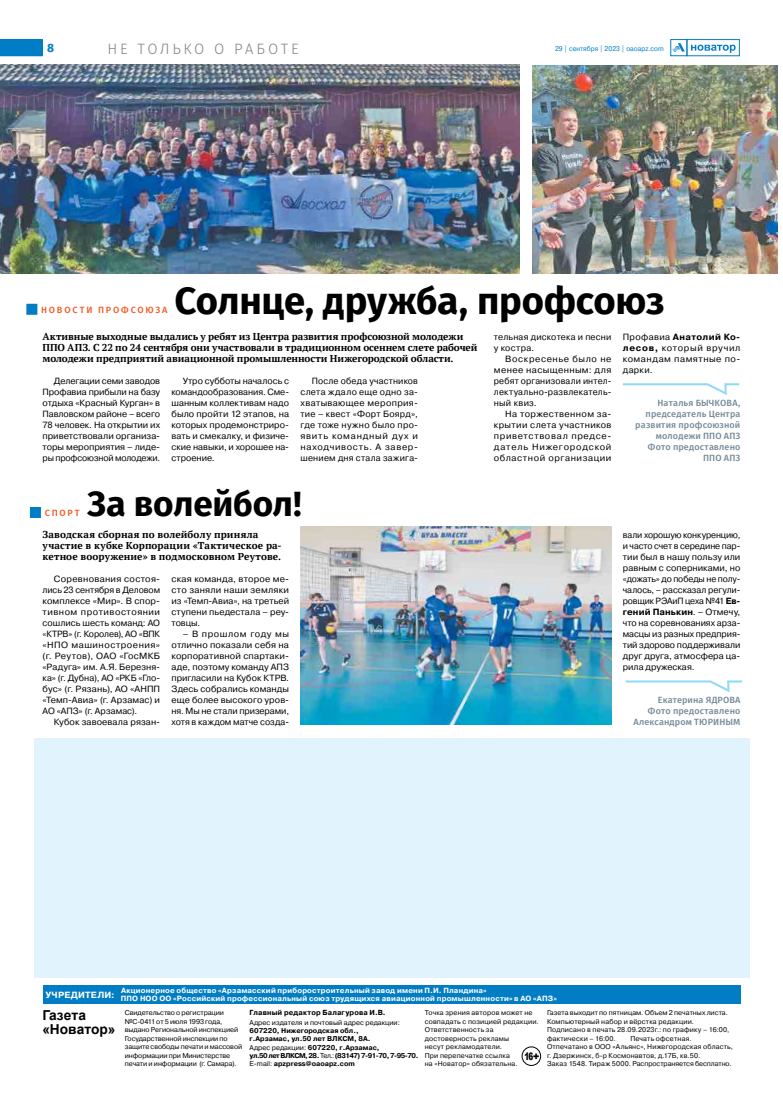
<style>
.page{position:relative;width:783px;height:1106px;background:#fff}
.page>*{position:absolute;margin:0;border:0;box-sizing:border-box;transform-origin:0 0}
.t1{font:700 38.1px "Fira Sans OT";letter-spacing:-.01em;color:#000}
.t2{font:700 35px "Fira Sans OT";letter-spacing:-.005em;color:#000}
.t3{font:15px "Fira Sans OT Light";color:#808285}
.t4{font:700 13.7px/14px "Arial";color:#000}
.t5{font:700 12px "Fira Sans OT";color:#007dc5}
.t6{font:900 10.4px "Arial";color:#000;scale:.7 1}
.t7{font:700 10px/11px "PT Serif";color:#000}
.t8{font:9px/11px "Pragmatica";letter-spacing:.015em;color:#000;text-align:justify}
.t9{font:9px/11px "Fira Sans OT Medium";letter-spacing:.015em;color:#748a96;text-align:right}
.t10{font:9px "Fira Sans OT Medium";color:#f15822}
.t11{font:700 9px "Pragmatica";color:#fff}
.t12{font:700 7.5px/8px "Pragmatica";letter-spacing:.025em;color:#fff}
.t13{font:700 7.3px "Pragmatica";letter-spacing:.025em;color:#000}
.t14{font:7px/8.4px "Pragmatica";letter-spacing:.015em;color:#000}
.t15{font:7px/8.4px "Pragmatica";letter-spacing:-.01em;color:#000}
.t16{font:700 7px/7.9px "Pragmatica";color:#000}
.t17{font:7px "Pragmatica";letter-spacing:.01em;color:#007dc5;scale:.93 1}
.s1{font-weight:700}
.s2{font-weight:400}
</style>
<div class="page">
<div style="left:521px;top:1046px;width:20px;height:19px;border:1px solid #000;border-radius:50%"></div>
<div style="left:43px;top:985px;width:697px;height:18px;background:#007dc5"></div>
<img style="left:0;top:64px;width:519px;height:209px">
<svg style="left:26px;top:304px;width:12px;height:11px"></svg>
<img style="left:532px;top:65px;width:245px;height:208px">
<svg style="left:30px;top:507px;width:11px;height:11px"></svg>
<img style="left:300px;top:527px;width:311px;height:198px">
<svg style="left:622px;top:383px;width:118px;height:12px"></svg>
<svg style="left:625px;top:680px;width:118px;height:12px"></svg>
<div style="left:34px;top:738px;width:715px;height:240px;background:#e1f4fd"></div>
<div style="left:686px;top:39px;width:53px;height:17px;border:1px solid #007dc5"></div>
<div style="left:670px;top:39px;width:17px;height:17px;border:1px solid #007dc5"></div>
<svg style="left:672px;top:43px;width:12px;height:9px"></svg>
<svg style="left:691px;top:45px;width:44px;height:8px"></svg>
<svg style="left:0;top:39px;width:43px;height:17px"></svg>
<h3 class="t5" style="left:47px;top:39px;width:9px">8</h3>
<h3 class="t3" style="left:108px;top:38px;width:193px">н е только о работе</h3>
<p class="t17" style="left:555px;top:44px;width:118px">29 | сентября | 2023 | oaoapz.com</p>
<h1 class="t1" style="left:174px;top:274px;width:491px">Солнце, дружба, профсоюз</h1>
<p class="t7" style="left:43px;top:330px;width:436px">Активные выходные выдались у ребят из Центра развития профсоюзной молодежи<br>ППО АПЗ. С 22 по 24 сентября они участвовали в традиционном осеннем слете рабочей молодежи предприятий авиационной промышленности Нижегородской области.</p>
<p class="t8" style="left:493px;top:331px;width:119px">тельная дискотека и песни у костра.</p>
<p class="t10" style="left:41px;top:303px;width:16px">Новости</p>
<p class="t10" style="left:98px;top:303px;width:9px">профсо</p>
<p class="t10" style="left:145px;top:303px;width:18px">юза</p>
<p class="t8" style="left:622px;top:331px;width:119px">Профавиа <span class="s1">Анатолий Ко&shy;лесов,</span> который вручил командам памятные по&shy;дарки.</p>
<p class="t9" style="left:657px;top:398px;width:64px">Наталья Бычкова</p>
<p class="t9" style="left:635px;top:398px;width:107px">,<br>председатель Центра развития профсоюзной молодежи ППО АПЗ<br>Фото предоставлено<br>ППО АПЗ</p>
<p class="t8" style="left:493px;top:353px;width:119px;text-indent:11px">Воскресенье было не менее насыщенным: для ребят организовали интел&shy;лектуально-развлекатель&shy;ный квиз.</p>
<p class="t8" style="left:493px;top:408px;width:119px;text-indent:11px">На торжественном за&shy;крытии слета участников приветствовал предсе&shy;датель Нижегородской областной организации</p>
<p class="t8" style="left:43px;top:375px;width:119px;text-indent:11px">Делегации семи заводов Профавиа прибыли на базу отдыха «Красный Курган» в Павловском районе – всего 78 человек. На открытии их приветствовали организа&shy;торы мероприятия – лиде&shy;ры профсоюзной молодежи.</p>
<p class="t8" style="left:171px;top:375px;width:119px;text-indent:11px">Утро субботы началось с командообразования. Сме&shy;шанным коллективам надо было пройти 12 этапов, на которых продемонстриро&shy;вать и смекалку, и физиче&shy;ские навыки, и хорошее на&shy;строение.</p>
<p class="t8" style="left:300px;top:375px;width:119px;text-indent:11px">После обеда участников слета ждало еще одно за&shy;хватывающее мероприя&shy;тие – квест «Форт Боярд», где тоже нужно было про&shy;явить командный дух и находчивость. А завер&shy;шением дня стала зажига-</p>
<h2 class="t2" style="left:87px;top:479px;width:216px">За волейбол!</h2>
<p class="t10" style="left:45px;top:506px;width:15px">Спорт</p>
<p class="t7" style="left:43px;top:528px;width:241px">Заводская сборная по волейболу приняла участие в кубке Корпорации «Тактическое ра&shy;кетное вооружение» в подмосковном Реутове.</p>
<p class="t8" style="left:43px;top:573px;width:119px;text-indent:11px">Соревнования состоя&shy;лись 23 сентября в Деловом комплексе «Мир». В спор&shy;тивном противостоянии сошлись шесть команд: АО «КТРВ» (г. Королев), АО «ВПК «НПО машиностроения» (г. Реутов), ОАО «ГосМКБ «Радуга» им. А.Я. Березня&shy;ка» (г. Дубна), АО «РКБ «Гло&shy;бус» (г. Рязань), АО «АНПП «Темп-Авиа» (г. Арзамас) и АО «АПЗ» (г. Арзамас).</p>
<p class="t8" style="left:54px;top:716px;width:108px">Кубок завоевала рязан-</p>
<p class="t8" style="left:171px;top:573px;width:119px">ская команда, второе ме&shy;сто заняли наши земляки из «Темп-Авиа», на третьей ступени пьедестала – реу&shy;товцы.</p>
<p class="t8" style="left:171px;top:628px;width:119px;text-indent:11px">– В прошлом году мы отлично показали себя на корпоративной спартаки&shy;аде, поэтому команду АПЗ пригласили на Кубок КТРВ.<br>Здесь собрались команды еще более высокого уров&shy;ня. Мы не стали призерами, хотя в каждом матче созда-</p>
<p class="t8" style="left:622px;top:529px;width:119px">вали хорошую конкуренцию, и часто счет в середине пар&shy;тии был в нашу пользу или равным с соперниками, но «дожать» до победы не полу&shy;чалось, – рассказал регули&shy;ровщик РЭАиП цеха №41 <span class="s1">Ев&shy;гений Панькин</span>. – Отмечу, что на соревнованиях арза&shy;масцы из разных предприя&shy;тий здорово поддерживали друг друга, атмосфера ца&shy;рила дружеская.</p>
<p class="t9" style="left:657px;top:695px;width:84px">Екатерина ЯДРОВА</p>
<p class="t9" style="left:647px;top:706px;width:94px">Фото предоставлено</p>
<p class="t9" style="left:633px;top:717px;width:81px">Александром Тюрин</p>
<p class="t9" style="left:725px;top:717px;width:16px">ым</p>
<p class="t11" style="left:45px;top:988px;width:27px">Учредите</p>
<p class="t11" style="left:97px;top:988px;width:19px">ли:</p>
<p class="t12" style="left:121px;top:986px;width:437px">Акционерное общество «Арзамасский приборостроительный завод имени П.И. Пландина»<br>ППО НОО ОО «Российский профессиональный союз трудящихся авиационной промышленности» в АО «АПЗ»</p>
<h3 class="t4" style="left:43px;top:1008px;width:74px">Газета «Новатор»</h3>
<p class="t13" style="left:249px;top:1007px;width:137px">Главный редактор Балагурова И.В.</p>
<p class="t14" style="left:249px;top:1018px;width:152px">Адрес издателя и почтовый адрес редакции:</p>
<p class="t16" style="left:249px;top:1026px;width:122px">607220, Нижегородская обл., г.Арзамас, ул.50 лет ВЛКСМ, 8А.</p>
<p class="t16" style="left:249px;top:1043px;width:170px"><span class="s2">Адрес редакции:</span> 607220, г.Арзамас,<br>ул.50 лет ВЛКСМ, 28. <span class="s2">Тел.:</span> (83147) 7-91-70, 7-95-70.<br><span class="s2">E-mail:</span> apzpress@oaoapz.com</p>
<p class="t15" style="left:125px;top:1008px;width:119px">Свидетельство о регистрации №С-0411 от 5 июля 1993 года, выдано Региональной инспекцией<br>Государственной инспекции по защите свободы печати и массовой информации при Министерстве печати и информации (г. Самара).</p>
<p class="t14" style="left:547px;top:1008px;width:184px">Газета выходит по пятницам. Объем 2 печатных листа.<br>Компьютерный набор и вёрстка редакции.<br>Подписано в печать 28.09.2023г.: по графику – 16:00, фактически – 16:00.</p>
<p class="t14" style="left:424px;top:1008px;width:115px">Точка зрения авторов может не совпадать с позицией редакции.<br>Ответственность за достоверность рекламы<br>несут рекламодатели.<br>При перепечатке ссылка<br>на «Новатор» обязательна.</p>
<p class="t14" style="left:547px;top:1034px;width:187px;text-indent:83px">Печать офсетная.<br>Отпечатано в ООО «Альянс», Нижегородская область, г. Дзержинск, б-р Космонавтов, д.17Б, кв.50.<br>Заказ 1548. Тираж 5000. Распространяется бесплатно.</p>
<p class="t6" style="left:524px;top:1048px;width:23px">16+</p>
</div>
